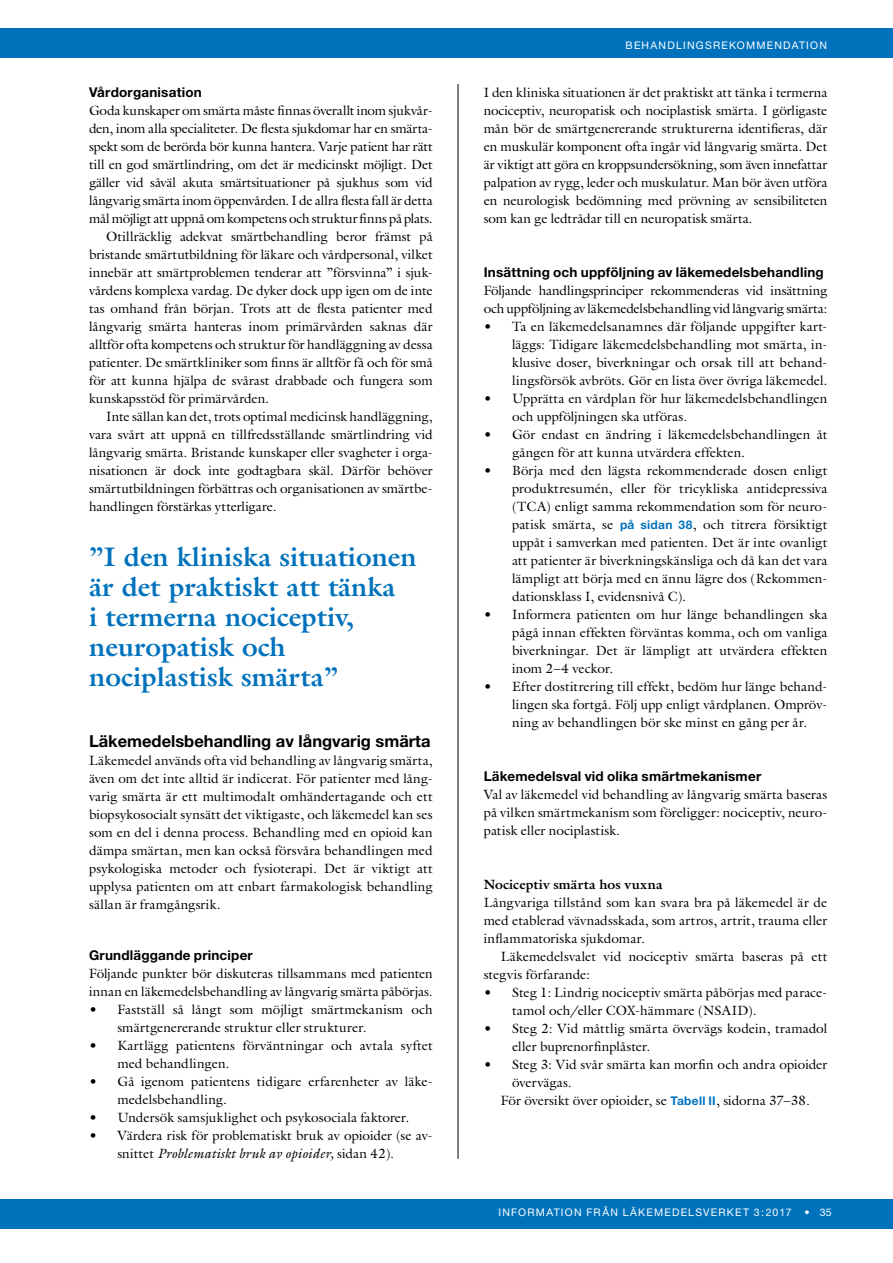
<style>
.page{position:relative;width:893px;height:1263px;background:#fff}
.page>*{position:absolute;margin:0;border:0;box-sizing:border-box;transform-origin:0 0}
.t1{font:700 27px/30px "Galliard LT";color:#0072bc}
.t2{font:700 16.5px "Helvetica Neue";color:#000}
.t3{font:13.5px/18px "Galliard LT";color:#000}
.t4{font:700 13.5px "Helvetica Neue";letter-spacing:.015em;color:#000}
.t5{font:13.5px "Galliard LT";letter-spacing:-.02em;color:#000}
.t6{font:700 13.5px "Galliard LT";letter-spacing:.01em;color:#000}
.t7{font:10.5px "Helvetica Neue";letter-spacing:.115em;color:#fff}
.s1{font-style:italic}
.s2{font-family:"Helvetica Neue";font-weight:700;font-size:12px;color:#0072bc}
</style>
<div class="page">
<div style="left:0;top:1199px;width:893px;height:30px;background:#0072bc"></div>
<div style="left:0;top:28px;width:893px;height:30px;background:#0072bc"></div>
<hr style="left:458px;top:84px;width:1px;height:1075px;background:#000">
<p class="t4" style="left:89px;top:83px;width:114px">Vårdorganisation</p>
<p class="t3" style="left:89px;top:101px;width:345px">Goda kunskaper om smärta måste finnas överallt inom sjukvår-</p>
<p class="t3" style="left:89px;top:119px;width:345px">den, inom alla specialiteter. De flesta sjukdomar har en smärta-</p>
<p class="t3" style="left:89px;top:137px;width:345px">spekt som de berörda bör kunna hantera. Varje patient har rätt</p>
<p class="t3" style="left:89px;top:155px;width:345px">till en god smärtlindring, om det är medicinskt möjligt. Det</p>
<p class="t3" style="left:89px;top:173px;width:345px">gäller vid såväl akuta smärtsituationer på sjukhus som vid</p>
<p class="t3" style="left:89px;top:191px;width:345px">långvarig smärta inom öppenvården. I de allra flesta fall är detta</p>
<p class="t5" style="left:89px;top:210px;width:345px">mål möjligt att uppnå om kompetens och struktur finns på plats.</p>
<p class="t3" style="left:106px;top:227px;width:328px">Otillräcklig adekvat smärtbehandling beror främst på</p>
<p class="t3" style="left:89px;top:245px;width:345px">bristande smärtutbildning för läkare och vårdpersonal, vilket</p>
<p class="t3" style="left:89px;top:263px;width:345px">innebär att smärtproblemen tenderar att ”försvinna” i sjuk-</p>
<p class="t3" style="left:89px;top:281px;width:345px">vårdens komplexa vardag. De dyker dock upp igen om de inte</p>
<p class="t3" style="left:89px;top:299px;width:345px">tas omhand från början. Trots att de flesta patienter med</p>
<p class="t3" style="left:89px;top:317px;width:345px">långvarig smärta hanteras inom primärvården saknas där</p>
<p class="t3" style="left:89px;top:335px;width:345px">alltför ofta kompetens och struktur för handläggning av dessa</p>
<p class="t3" style="left:89px;top:353px;width:345px">patienter. De smärtkliniker som finns är alltför få och för små</p>
<p class="t3" style="left:89px;top:371px;width:345px">för att kunna hjälpa de svårast drabbade och fungera som</p>
<p class="t3" style="left:89px;top:389px;width:181px">kunskapsstöd för primärvården.</p>
<p class="t3" style="left:106px;top:407px;width:328px">Inte sällan kan det, trots optimal medicinsk handläggning,</p>
<p class="t3" style="left:89px;top:425px;width:345px">vara svårt att uppnå en tillfredsställande smärtlindring vid</p>
<p class="t3" style="left:89px;top:443px;width:345px">långvarig smärta. Bristande kunskaper eller svagheter i orga-</p>
<p class="t3" style="left:89px;top:461px;width:345px">nisationen är dock inte godtagbara skäl. Därför behöver</p>
<p class="t3" style="left:89px;top:479px;width:345px">smärtutbildningen förbättras och organisationen av smärtbe-</p>
<p class="t3" style="left:89px;top:497px;width:189px">handlingen förstärkas ytterligare.</p>
<h1 class="t1" style="left:89px;top:541px;width:329px">”I den kliniska situationen är det praktiskt att tänka<br>i termerna nociceptiv, neuropatisk och nociplastisk smärta”</h1>
<p class="t2" style="left:89px;top:730px;width:343px">Läkemedelsbehandling av långvarig smärta</p>
<p class="t3" style="left:89px;top:751px;width:345px;text-align:justify">Läkemedel används ofta vid behandling av långvarig smärta, även om det inte alltid är indicerat. För patienter med lång&shy;varig smärta är ett multimodalt omhändertagande och ett biopsykosocialt synsätt det viktigaste, och läkemedel kan ses som en del i denna process. Behandling med en opioid kan dämpa smärtan, men kan också försvåra behandlingen med psykologiska metoder och fysioterapi. Det är viktigt att upplysa patienten om att enbart farmakologisk behandling sällan är framgångsrik.</p>
<p class="t4" style="left:89px;top:946px;width:165px">Grundläggande principer</p>
<p class="t3" style="left:89px;top:964px;width:345px">Följande punkter bör diskuteras tillsammans med patienten innan en läkemedelsbehandling av långvarig smärta påbörjas.</p>
<p class="t3" style="left:117px;top:1000px;width:317px;text-indent:-28px">• Fastställ så långt som möjligt smärtmekanism och smärtgenererande struktur eller strukturer.</p>
<p class="t3" style="left:117px;top:1036px;width:317px;text-indent:-28px">• Kartlägg patientens förväntningar och avtala syftet med behandlingen.</p>
<p class="t3" style="left:117px;top:1072px;width:317px;text-indent:-28px">• Gå igenom patientens tidigare erfarenheter av läke&shy;medelsbehandling.</p>
<p class="t3" style="left:89px;top:1108px;width:322px">• Undersök samsjuklighet och psykosociala faktorer.</p>
<p class="t3" style="left:117px;top:1126px;width:317px;text-indent:-28px">• Värdera risk för problematiskt bruk av opioider (se av&shy;snittet <span class="s1">Problematiskt bruk av opioider,</span> sidan 42).</p>
<p class="t7" style="left:626px;top:39px;width:203px">BEHANDLINGSREKOMMENDATION</p>
<p class="t3" style="left:484px;top:83px;width:345px;text-align:justify">I den kliniska situationen är det praktiskt att tänka i termerna nociceptiv, neuropatisk och nociplastisk smärta. I görligaste mån bör de smärtgenererande strukturerna identifieras, där en muskulär komponent ofta ingår vid långvarig smärta. Det är viktigt att göra en kroppsundersökning, som även innefattar palpation av rygg, leder och muskulatur. Man bör även utföra en neurologisk bedömning med prövning av sensibiliteten som kan ge ledtrådar till en neuropatisk smärta.</p>
<p class="t4" style="left:484px;top:263px;width:341px">Insättning och uppföljning av läkemedelsbehandling</p>
<p class="t3" style="left:484px;top:281px;width:345px">Följande handlingsprinciper rekommenderas vid insättning och uppföljning av läkemedelsbehandling vid långvarig smärta:</p>
<p class="t3" style="left:512px;top:317px;width:317px;text-align:justify;text-indent:-28px">• Ta en läkemedelsanamnes där följande uppgifter kart&shy;läggs: Tidigare läkemedelsbehandling mot smärta, in&shy;klusive doser, biverkningar och orsak till att behand&shy;lingsförsök avbröts. Gör en lista över övriga läkemedel.</p>
<p class="t3" style="left:512px;top:389px;width:317px;text-indent:-28px">• Upprätta en vårdplan för hur läkemedelsbehandlingen och uppföljningen ska utföras.</p>
<p class="t3" style="left:512px;top:425px;width:317px;text-indent:-28px">• Gör endast en ändring i läkemedelsbehandlingen åt gången för att kunna utvärdera effekten.</p>
<p class="t3" style="left:512px;top:461px;width:317px;text-align:justify;text-indent:-28px">• Börja med den lägsta rekommenderade dosen enligt produktresumén, eller för tricykliska antidepressiva (TCA) enligt samma rekommendation som för neuro&shy;patisk smärta, se <span class="s2">på sidan 38</span>, och titrera försiktigt uppåt i samverkan med patienten. Det är inte ovanligt att patienter är biverkningskänsliga och då kan det vara lämpligt att börja med en ännu lägre dos (Rekommen&shy;dationsklass I, evidensnivå C).</p>
<p class="t3" style="left:512px;top:605px;width:317px;text-align:justify;text-indent:-28px">• Informera patienten om hur länge behandlingen ska pågå innan effekten förväntas komma, och om vanliga biverkningar. Det är lämpligt att utvärdera effekten inom 2–4 veckor.</p>
<p class="t3" style="left:512px;top:677px;width:317px;text-align:justify;text-indent:-28px">• Efter dostitrering till effekt, bedöm hur länge behand&shy;lingen ska fortgå. Följ upp enligt vårdplanen. Ompröv&shy;ning av behandlingen bör ske minst en gång per år.</p>
<p class="t4" style="left:484px;top:768px;width:279px">Läkemedelsval vid olika smärtmekanismer</p>
<p class="t3" style="left:484px;top:785px;width:345px;text-align:justify">Val av läkemedel vid behandling av långvarig smärta baseras på vilken smärtmekanism som föreligger: nociceptiv, neuro&shy;patisk eller nociplastisk.</p>
<p class="t6" style="left:484px;top:875px;width:180px">Nociceptiv smärta hos vuxna</p>
<p class="t3" style="left:484px;top:893px;width:345px;text-align:justify">Långvariga tillstånd som kan svara bra på läkemedel är de med etablerad vävnadsskada, som artros, artrit, trauma eller inflammatoriska sjukdomar.</p>
<p class="t3" style="left:484px;top:947px;width:345px;text-indent:17px">Läkemedelsvalet vid nociceptiv smärta baseras på ett stegvis förfarande:</p>
<p class="t3" style="left:512px;top:983px;width:317px;text-indent:-28px">• Steg 1: Lindrig nociceptiv smärta påbörjas med parace&shy;tamol och/eller COX-hämmare (NSAID).</p>
<p class="t3" style="left:512px;top:1019px;width:317px;text-indent:-28px">• Steg 2: Vid måttlig smärta övervägs kodein, tramadol eller buprenorfinplåster.</p>
<p class="t3" style="left:484px;top:1055px;width:345px">• Steg 3: Vid svår smärta kan morfin och andra opioider</p>
<p class="t3" style="left:512px;top:1073px;width:61px">övervägas.</p>
<p class="t3" style="left:501px;top:1091px;width:311px">För översikt över opioider, se <span class="s2">Tabell II</span>, sidorna 37–38.</p>
<p class="t7" style="left:498px;top:1206px;width:335px">INFORMATION FRÅN LÄKEMEDELSVERKET 3:2017 • 35</p>
</div>
